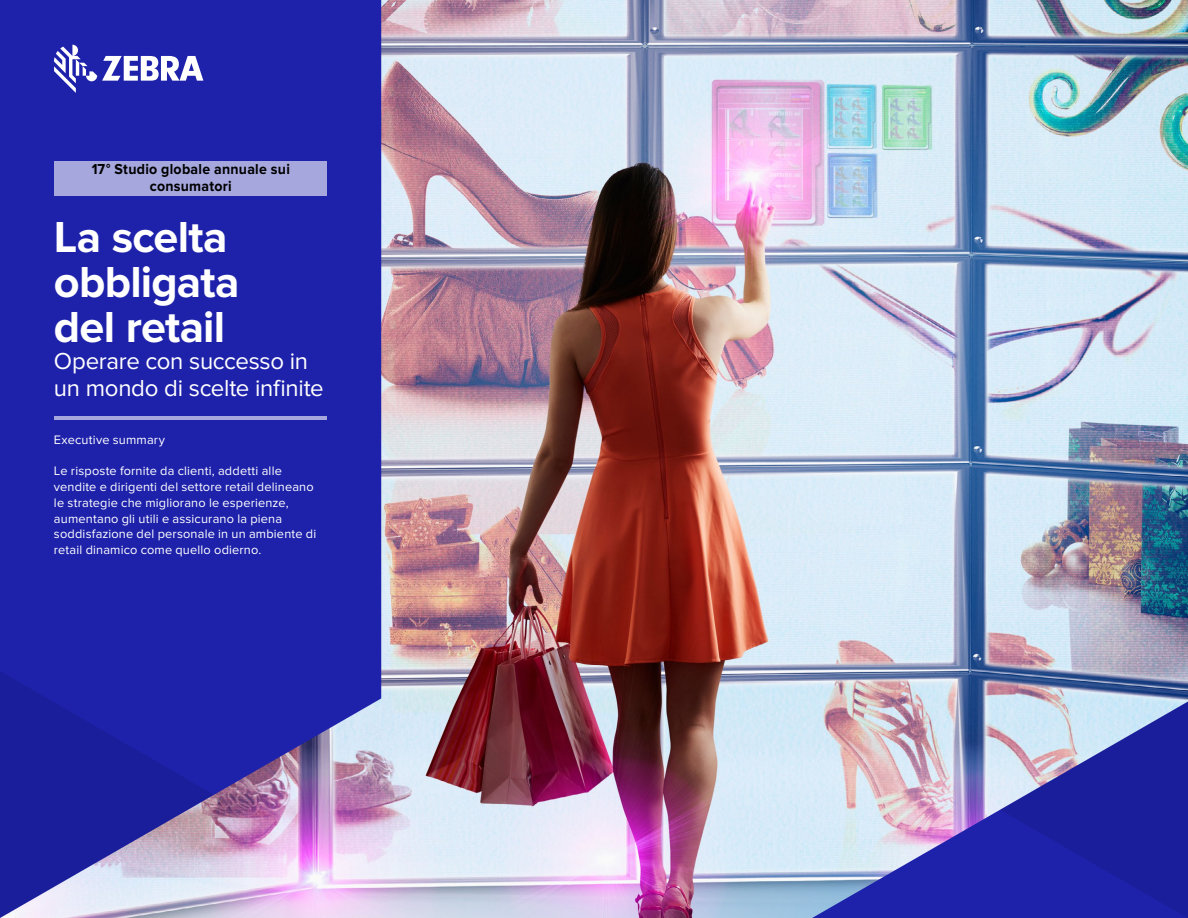
<style>
.page{position:relative;width:1188px;height:918px;background:#fff}
.page>*{position:absolute;margin:0;border:0;box-sizing:border-box;transform-origin:0 0}
.t1{font:700 45px/45px "Proxima Nova";letter-spacing:-.015em;color:#fff}
.t2{font:24px/27px "Proxima Nova";letter-spacing:-.015em;color:#fff}
.t3{font:700 15px/16.5px "Proxima Nova";letter-spacing:.02em;color:#000;text-align:center;scale:.94 1}
.t4{font:12.75px/15.8px "Proxima Nova";letter-spacing:.015em;color:#fff}
</style>
<div class="page">
<img style="left:381px;top:0;width:807px;height:918px">
<div style="left:0;top:0;width:381px;height:665px;background:#1e22aa"></div>
<img style="left:0;top:665px;width:381px;height:253px">
<svg style="left:812px;top:702px;width:29px;height:216px;background:#c1d1e6"></svg>
<img style="left:841px;top:702px;width:347px;height:216px">
<svg style="left:54px;top:45px;width:149px;height:48px"></svg>
<div style="left:55px;top:161px;width:272px;height:34px;background:#a5a7dd"></div>
<hr style="left:55px;top:416px;width:272px;height:4px;background:#a5a7dd">
<p class="t3" style="left:92px;top:161px;width:212px">17° Studio globale annuale sui consumatori</p>
<h1 class="t1" style="left:54px;top:216px;width:187px">La scelta obbligata del retail</h1>
<h2 class="t2" style="left:54px;top:348px;width:271px">Operare con successo in un mondo di scelte infinite</h2>
<p class="t4" style="left:54px;top:432px;width:113px">Executive summary</p>
<p class="t4" style="left:54px;top:463px;width:264px">Le risposte fornite da clienti, addetti alle vendite e dirigenti del settore retail delineano le strategie che migliorano le esperienze, aumentano gli utili e assicurano la piena soddisfazione del personale in un ambiente di retail dinamico come quello odierno.</p>
</div>
